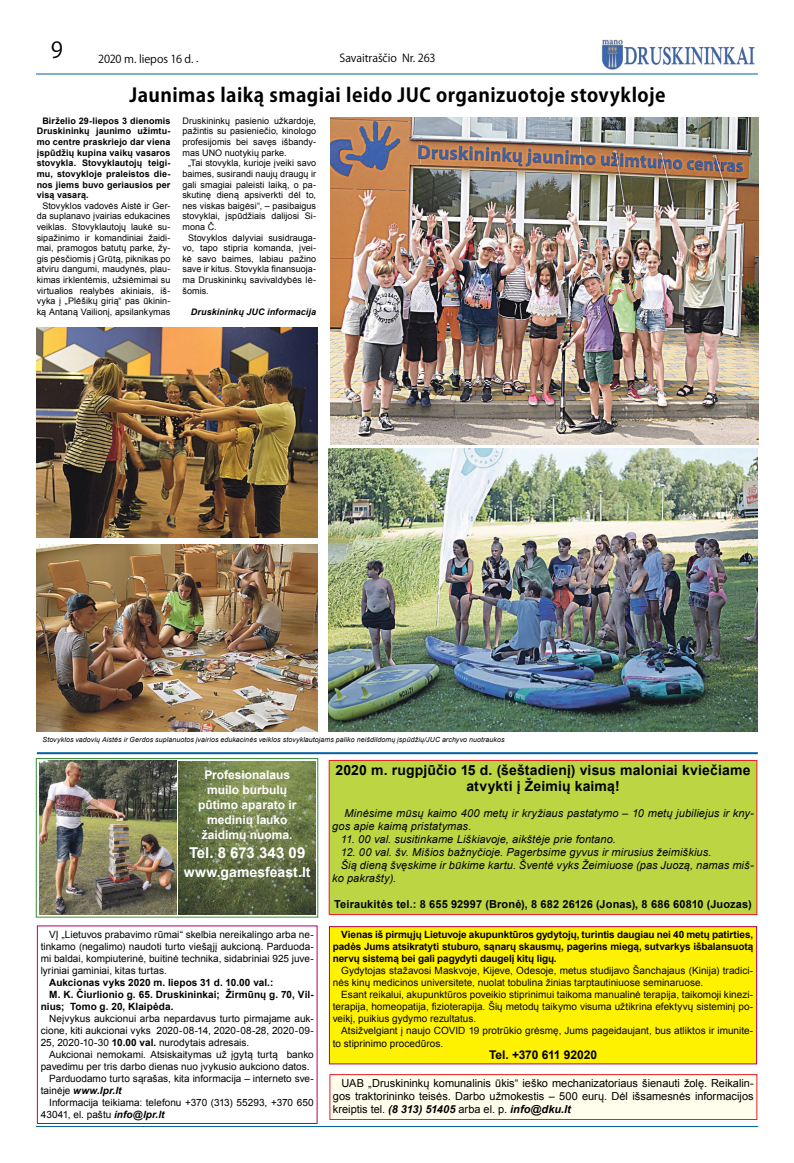
<style>
.page{position:relative;width:794px;height:1163px;background:#fff}
.page>*{position:absolute;margin:0;border:0;box-sizing:border-box;transform-origin:0 0}
.t1{font:22px "Koz Go Pr 6 N";color:#000}
.t2{font:700 19px "Koz Go Pr 6 N";letter-spacing:.025em;color:#000}
.t3{font:700 15px "Arial";color:#fff}
.t4{font:700 14px/16px "Arial";letter-spacing:.01em;color:#000;text-align:center}
.t5{font:700 14px "Arial";letter-spacing:.005em;color:#fff}
.t6{font:700 12px/15px "Arial";color:#fff;text-align:center}
.t7{font:700 12px "Arial";letter-spacing:-.015em;color:#000}
.t8{font:italic 11px/13px "Arial";letter-spacing:.01em;color:#000}
.t9{font:11px/13px "Arial";color:#000;text-align:justify}
.t10{font:700 11px "Arial";letter-spacing:.015em;color:#000}
.t11{font:11px "Koz Go Pr 6 N";letter-spacing:-.01em;color:#000}
.t12{font:10px/12px "Arial";color:#000;text-align:justify}
.t13{font:700 10px/12px "Arial";letter-spacing:.005em;color:#000;text-align:justify}
.t14{font:italic 700 10px "Arial";letter-spacing:.01em;color:#000}
.t15{font:9px/10.6px "Arial";letter-spacing:.005em;color:#000;text-align:justify}
.t16{font:700 9px/10.6px "Arial";letter-spacing:.015em;color:#000;text-align:justify}
.t17{font:italic 700 9px "Arial";letter-spacing:.01em;color:#000}
.t18{font:italic 7px "Arial";letter-spacing:.015em;color:#000}
.s1{font-weight:700}
.s2{font-weight:400;font-style:normal}
.s3{font-weight:700;font-style:italic}
</style>
<div class="page">
<hr style="left:36px;top:73px;width:722px;height:1px;background:#00629c">
<img style="left:601px;top:39px;width:154px;height:31px">
<hr style="left:36px;top:1126px;width:722px;height:1px;background:#00629c">
<div style="left:329px;top:760px;width:428px;height:154px;background:#bcd643"></div>
<div style="left:329px;top:760px;width:428px;height:154px;border:1px solid #ed1d24"></div>
<img style="left:330px;top:117px;width:428px;height:327px">
<img style="left:37px;top:327px;width:280px;height:211px">
<img style="left:37px;top:544px;width:280px;height:187px">
<img style="left:329px;top:449px;width:428px;height:282px">
<hr style="left:37px;top:752px;width:721px;height:2px;background:#00629c">
<img style="left:39px;top:760px;width:138px;height:154px">
<img style="left:179px;top:761px;width:137px;height:153px">
<div style="left:36px;top:758px;width:282px;height:159px;border:1px solid #398e37"></div>
<div style="left:329px;top:926px;width:427px;height:137px;background:#fff200"></div>
<div style="left:329px;top:926px;width:428px;height:138px;border:1px solid #b3006a"></div>
<div style="left:330px;top:1074px;width:427px;height:45px;background:#fffdeb"></div>
<div style="left:330px;top:1074px;width:427px;height:45px;border:1px solid #ed1d24"></div>
<h1 class="t1" style="left:51px;top:38px;width:14px">9</h1>
<p class="t11" style="left:98px;top:52px;width:102px">2020 m. liepos 16 d. .</p>
<p class="t11" style="left:340px;top:51px;width:97px">Savaitraščio Nr. 263</p>
<h2 class="t2" style="left:129px;top:84px;width:537px">Jaunimas laiką smagiai leido JUC organizuotoje stovykloje</h2>
<p class="t16" style="left:37px;top:116px;width:135px;text-indent:6px">Birželio 29-liepos 3 dienomis Druskininkų jaunimo užimtu&shy;mo centre praskriejo dar viena įspūdžių kupina vaikų vasaros stovykla. Stovyklautojų teigi&shy;mu, stovykloje praleistos die&shy;nos jiems buvo geriausios per visą vasarą.</p>
<p class="t15" style="left:37px;top:200px;width:135px;text-indent:6px">Stovyklos vadovės Aistė ir Ger&shy;da suplanavo įvairias edukacines veiklas. Stovyklautojų laukė su&shy;sipažinimo ir komandiniai žaidi&shy;mai, pramogos batutų parke, žy&shy;gis pėsčiomis į Grūtą, piknikas po atviru dangumi, maudynės, plau&shy;kimas irklentėmis, užsiėmimai su virtualios realybės akiniais, iš&shy;vyka į „Plėšikų girią“ pas ūkinin&shy;ką Antaną Vailionį, apsilankymas</p>
<p class="t15" style="left:182px;top:115px;width:135px">Druskininkų pasienio užkardoje, pažintis su pasieniečio, kinologo profesijomis bei savęs išbandy&shy;mas UNO nuotykių parke.</p>
<p class="t15" style="left:182px;top:158px;width:135px;text-indent:6px">„Tai stovykla, kurioje įveiki savo baimes, susirandi naujų draugų ir gali smagiai paleisti laiką, o pa&shy;skutinę dieną apsiverkti dėl to, nes viskas baigėsi“, – pasibaigus stovyklai, įspūdžiais dalijosi Si&shy;mona Č.</p>
<p class="t15" style="left:182px;top:232px;width:135px;text-indent:6px">Stovyklos dalyviai susidrauga&shy;vo, tapo stipria komanda, įvei&shy;kė savo baimes, labiau pažino save ir kitus. Stovykla finansuoja&shy;ma Druskininkų savivaldybės lė&shy;šomis.</p>
<p class="t17" style="left:191px;top:305px;width:127px">Druskininkų JUC informacija</p>
<p class="t18" style="left:43px;top:735px;width:463px">Stovyklos vadovių Aistės ir Gerdos suplanuotos įvairios edukacinės veiklos stovyklautojams paliko neišdildomų įspūdžių/JUC archyvo nuotraukos</p>
<p class="t6" style="left:198px;top:767px;width:100px">Profesionalaus muilo burbulų pūtimo aparato ir medinių lauko žaidimų nuoma.</p>
<h3 class="t3" style="left:189px;top:843px;width:118px">Tel. 8 673 343 09</h3>
<h3 class="t5" style="left:184px;top:863px;width:128px">www.gamesfeast.lt</h3>
<h3 class="t4" style="left:335px;top:762px;width:416px">2020 m. rugpjūčio 15 d. (šeštadienį) visus maloniai kviečiame atvykti į Žeimių kaimą!</h3>
<p class="t8" style="left:332px;top:806px;width:423px;text-indent:12px">Minėsime mūsų kaimo 400 metų ir kryžiaus pastatymo – 10 metų jubiliejus ir kny&shy;gos apie kaimą pristatymas.</p>
<p class="t8" style="left:341px;top:832px;width:277px">11. 00 val. susitinkame Liškiavoje, aikštėje prie fontano.</p>
<p class="t8" style="left:341px;top:845px;width:372px">12. 00 val. šv. Mišios bažnyčioje. Pagerbsime gyvus ir mirusius žeimiškius.</p>
<p class="t8" style="left:341px;top:858px;width:414px">Šią dieną švęskime ir būkime kartu. Šventė vyks Žeimiuose (pas Juozą, namas miš-</p>
<p class="t8" style="left:332px;top:871px;width:65px">ko pakrašty).</p>
<p class="t10" style="left:334px;top:896px;width:419px">Teiraukitės tel.: 8 655 92997 (Bronė), 8 682 26126 (Jonas), 8 686 60810 (Juozas)</p>
<p class="t12" style="left:41px;top:928px;width:274px;text-indent:8px">VĮ „Lietuvos prabavimo rūmai“ skelbia nereikalingo arba ne&shy;tinkamo (negalimo) naudoti turto viešąjį aukcioną. Parduoda&shy;mi baldai, kompiuterinė, buitinė technika, sidabriniai 925 juve&shy;lyriniai gaminiai, kitas turtas.</p>
<p class="t13" style="left:49px;top:976px;width:226px">Aukcionas vyks 2020 m. liepos 31 d. 10.00 val.:</p>
<p class="t13" style="left:49px;top:988px;width:266px">M. K. Čiurlionio g. 65. Druskininkai; Žirmūnų g. 70, Vil-</p>
<p class="t13" style="left:41px;top:1000px;width:134px">nius; Tomo g. 20, Klaipėda.</p>
<p class="t12" style="left:41px;top:1012px;width:274px;text-indent:8px">Neįvykus aukcionui arba nepardavus turto pirmajame auk&shy;cione, kiti aukcionai vyks 2020-08-14, 2020-08-28, 2020-09- 25, 2020-10-30 <span class="s1">10.00 val.</span> nurodytais adresais.</p>
<p class="t12" style="left:49px;top:1048px;width:266px">Aukcionai nemokami. Atsiskaitymas už įgytą turtą banko</p>
<p class="t12" style="left:41px;top:1060px;width:270px">pavedimu per tris darbo dienas nuo įvykusio aukciono datos.</p>
<p class="t12" style="left:49px;top:1072px;width:266px">Parduodamo turto sąrašas, kita informacija – interneto sve-</p>
<p class="t14" style="left:41px;top:1083px;width:82px"><span class="s2">tainėje</span> www.lpr.lt</p>
<p class="t12" style="left:49px;top:1096px;width:266px">Informacija teikiama: telefonu +370 (313) 55293, +370 650</p>
<p class="t12" style="left:41px;top:1108px;width:125px">43041, el. paštu <span class="s3">info@lpr.lt</span></p>
<p class="t13" style="left:333px;top:929px;width:422px;text-indent:8px">Vienas iš pirmųjų Lietuvoje akupunktūros gydytojų, turintis daugiau nei 40 metų patirties, padės Jums atsikratyti stuburo, sąnarų skausmų, pagerins miegą, sutvarkys išbalansuotą nervų sistemą bei gali pagydyti daugelį kitų ligų.</p>
<p class="t12" style="left:333px;top:964px;width:422px;text-indent:8px">Gydytojas stažavosi Maskvoje, Kijeve, Odesoje, metus studijavo Šanchajaus (Kinija) tradici&shy;nės kinų medicinos universitete, nuolat tobulina žinias tarptautiniuose seminaruose.</p>
<p class="t12" style="left:333px;top:988px;width:422px;text-indent:8px">Esant reikalui, akupunktūros poveikio stiprinimui taikoma manualinė terapija, taikomoji kinezi&shy;terapija, homeopatija, fizioterapija. Šių metodų taikymo visuma užtikrina efektyvų sisteminį po&shy;veikį, puikius gydymo rezultatus.</p>
<p class="t12" style="left:333px;top:1024px;width:422px;text-indent:8px">Atsižvelgiant į naujo COVID 19 protrūkio grėsmę, Jums pageidaujant, bus atliktos ir imunite&shy;to stiprinimo procedūros.</p>
<p class="t7" style="left:489px;top:1046px;width:109px">Tel. +370 611 92020</p>
<p class="t9" style="left:333px;top:1076px;width:422px;text-indent:9px">UAB „Druskininkų komunalinis ūkis“ ieško mechanizatoriaus šienauti žolę. Reikalin&shy;gos traktorininko teisės. Darbo užmokestis – 500 eurų. Dėl išsamesnės informacijos kreiptis tel. <span class="s3">(8 313) 51405</span> arba el. p. <span class="s3">info@dku.lt</span></p>
</div>
